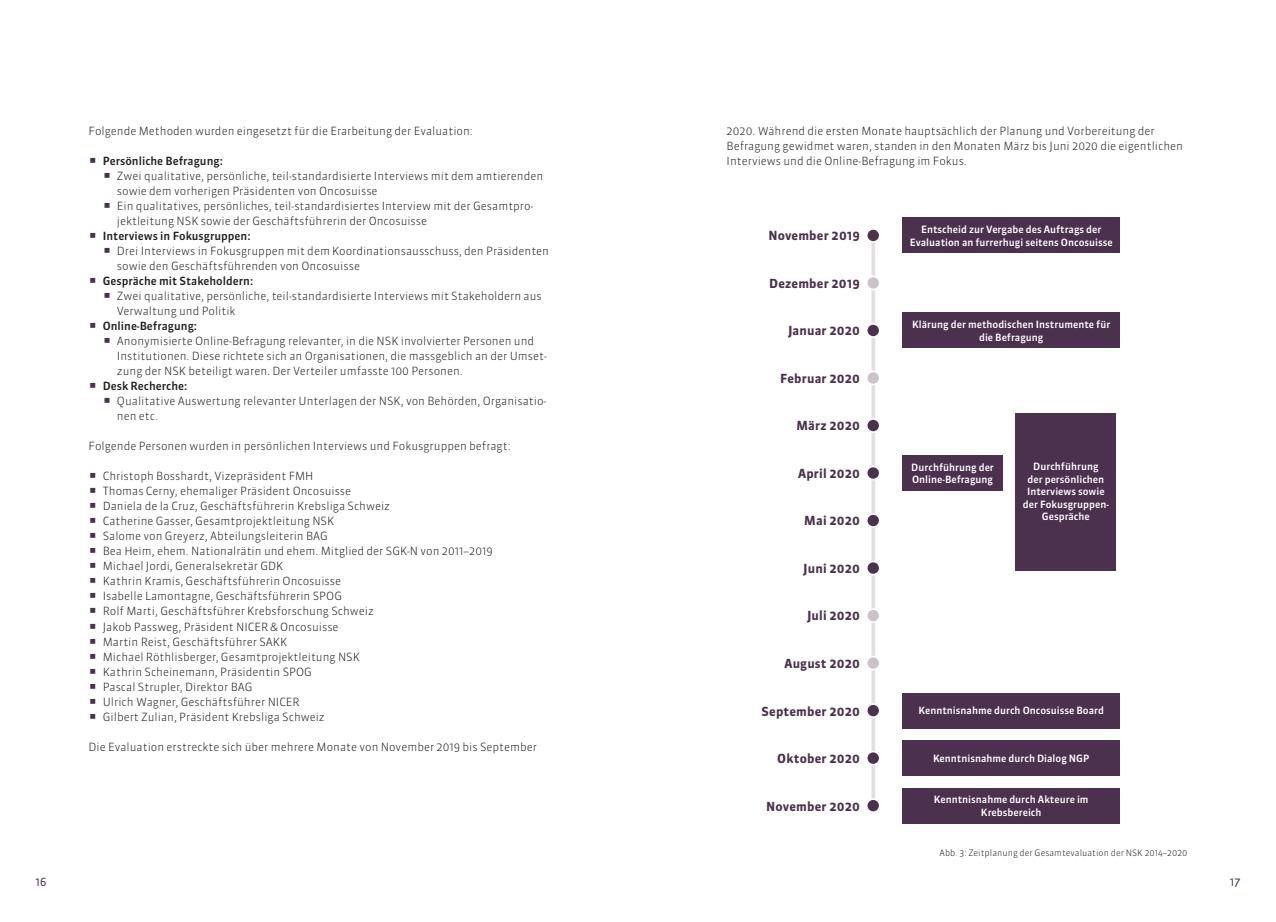
<style>
.page{position:relative;width:1276px;height:922px;background:#fff}
.page>*{position:absolute;margin:0;border:0;box-sizing:border-box;transform-origin:0 0}
.t1{font:700 12.5px "Sanuk Pro";letter-spacing:.01em;color:#4c314f}
.t2{font:300 11.25px/15px "Sanuk Pro";color:#231f20}
.t3{font:500 11.25px "Sanuk Pro";color:#231f20}
.t4{font:11.25px "Sanuk Pro";color:#4c314f}
.t5{font:500 10px/12.5px "Sanuk Pro";color:#fff;text-align:center}
.t6{font:300 8.75px "Sanuk Pro";color:#231f20}
.s1{font-weight:900;font-size:17.5px;color:#4c314f}
</style>
<div class="page">
<svg style="left:871px;top:243px;width:4px;height:555px;background:#e6e2e5"></svg>
<svg style="left:867px;top:229px;width:12px;height:14px"></svg>
<svg style="left:867px;top:275px;width:12px;height:15px"></svg>
<svg style="left:867px;top:323px;width:12px;height:15px"></svg>
<svg style="left:867px;top:370px;width:12px;height:15px"></svg>
<svg style="left:867px;top:465px;width:12px;height:15px"></svg>
<svg style="left:867px;top:560px;width:12px;height:15px"></svg>
<svg style="left:867px;top:655px;width:12px;height:15px"></svg>
<svg style="left:867px;top:703px;width:12px;height:14px"></svg>
<svg style="left:867px;top:750px;width:12px;height:15px"></svg>
<svg style="left:867px;top:608px;width:12px;height:14px"></svg>
<svg style="left:867px;top:513px;width:12px;height:14px"></svg>
<svg style="left:867px;top:418px;width:12px;height:15px"></svg>
<svg style="left:867px;top:798px;width:12px;height:14px"></svg>
<div style="left:902px;top:218px;width:218px;height:35px;background:#4c314f"></div>
<div style="left:902px;top:312px;width:218px;height:36px;background:#4c314f"></div>
<div style="left:902px;top:692px;width:218px;height:36px;background:#4c314f"></div>
<div style="left:902px;top:740px;width:218px;height:35px;background:#4c314f"></div>
<div style="left:902px;top:787px;width:218px;height:36px;background:#4c314f"></div>
<div style="left:1015px;top:412px;width:101px;height:158px;background:#4c314f"></div>
<div style="left:902px;top:455px;width:100px;height:35px;background:#4c314f"></div>
<p class="t2" style="left:89px;top:123px;width:386px">Folgende Methoden wurden eingesetzt für die Erarbeitung der Evaluation:</p>
<p class="t3" style="left:89px;top:153px;width:136px"><span class="s1">•</span> Persönliche Befragung:</p>
<p class="t2" style="left:117px;top:168px;width:428px;text-indent:-14px"><span class="s1">•</span> Zwei qualitative, persönliche, teil-standardisierte Interviews mit dem amtierenden sowie dem vorherigen Präsidenten von Oncosuisse</p>
<p class="t2" style="left:117px;top:198px;width:418px;text-indent:-14px"><span class="s1">•</span> Ein qualitatives, persönliches, teil-standardisiertes Interview mit der Gesamtpro&shy;jektleitung NSK sowie der Geschäftsführerin der Oncosuisse</p>
<p class="t3" style="left:89px;top:228px;width:163px"><span class="s1">•</span> Interviews in Fokusgruppen:</p>
<p class="t2" style="left:117px;top:243px;width:433px;text-indent:-14px"><span class="s1">•</span> Drei Interviews in Fokusgruppen mit dem Koordinationsausschuss, den Präsidenten sowie den Geschäftsführenden von Oncosuisse</p>
<p class="t3" style="left:89px;top:273px;width:166px"><span class="s1">•</span> Gespräche mit Stakeholdern:</p>
<p class="t2" style="left:117px;top:288px;width:426px;text-indent:-14px"><span class="s1">•</span> Zwei qualitative, persönliche, teil-standardisierte Interviews mit Stakeholdern aus<br>Verwaltung und Politik</p>
<p class="t3" style="left:89px;top:318px;width:110px"><span class="s1">•</span> Online-Befragung:</p>
<p class="t2" style="left:117px;top:333px;width:431px;text-indent:-14px"><span class="s1">•</span> Anonymisierte Online-Befragung relevanter, in die NSK involvierter Personen und<br>Institutionen. Diese richtete sich an Organisationen, die massgeblich an der Umset&shy;zung der NSK beteiligt waren. Der Verteiler umfasste 100 Personen.</p>
<p class="t3" style="left:89px;top:378px;width:100px"><span class="s1">•</span> Desk Recherche:</p>
<p class="t2" style="left:117px;top:393px;width:431px;text-indent:-14px"><span class="s1">•</span> Qualitative Auswertung relevanter Unterlagen der NSK, von Behörden, Organisatio&shy;nen etc.</p>
<p class="t2" style="left:89px;top:438px;width:423px">Folgende Personen wurden in persönlichen Interviews und Fokusgruppen befragt:</p>
<p class="t2" style="left:89px;top:468px;width:226px"><span class="s1">•</span> Christoph Bosshardt, Vizepräsident FMH</p>
<p class="t2" style="left:89px;top:483px;width:264px"><span class="s1">•</span> Thomas Cerny, ehemaliger Präsident Oncosuisse</p>
<p class="t2" style="left:89px;top:498px;width:303px"><span class="s1">•</span> Daniela de la Cruz, Geschäftsführerin Krebsliga Schweiz</p>
<p class="t2" style="left:89px;top:513px;width:247px"><span class="s1">•</span> Catherine Gasser, Gesamtprojektleitung NSK</p>
<p class="t2" style="left:89px;top:528px;width:241px"><span class="s1">•</span> Salome von Greyerz, Abteilungsleiterin BAG</p>
<p class="t2" style="left:89px;top:543px;width:406px"><span class="s1">•</span> Bea Heim, ehem. Nationalrätin und ehem. Mitglied der SGK-N von 2011–2019</p>
<p class="t2" style="left:89px;top:558px;width:196px"><span class="s1">•</span> Michael Jordi, Generalsekretär GDK</p>
<p class="t2" style="left:89px;top:573px;width:254px"><span class="s1">•</span> Kathrin Kramis, Geschäftsführerin Oncosuisse</p>
<p class="t2" style="left:89px;top:588px;width:255px"><span class="s1">•</span> Isabelle Lamontagne, Geschäftsführerin SPOG</p>
<p class="t2" style="left:89px;top:603px;width:287px"><span class="s1">•</span> Rolf Marti, Geschäftsführer Krebsforschung Schweiz</p>
<p class="t2" style="left:89px;top:618px;width:251px"><span class="s1">•</span> Jakob Passweg, Präsident NICER &amp; Oncosuisse</p>
<p class="t2" style="left:89px;top:633px;width:200px"><span class="s1">•</span> Martin Reist, Geschäftsführer SAKK</p>
<p class="t2" style="left:89px;top:648px;width:273px"><span class="s1">•</span> Michael Röthlisberger, Gesamtprojektleitung NSK</p>
<p class="t2" style="left:89px;top:663px;width:225px"><span class="s1">•</span> Kathrin Scheinemann, Präsidentin SPOG</p>
<p class="t2" style="left:89px;top:678px;width:165px"><span class="s1">•</span> Pascal Strupler, Direktor BAG</p>
<p class="t2" style="left:89px;top:693px;width:213px"><span class="s1">•</span> Ulrich Wagner, Geschäftsführer NICER</p>
<p class="t2" style="left:89px;top:708px;width:238px"><span class="s1">•</span> Gilbert Zulian, Präsident Krebsliga Schweiz</p>
<p class="t2" style="left:89px;top:738px;width:450px">Die Evaluation erstreckte sich über mehrere Monate von November 2019 bis September</p>
<p class="t2" style="left:726px;top:123px;width:458px">2020. Während die ersten Monate hauptsächlich der Planung und Vorbereitung der<br>Befragung gewidmet waren, standen in den Monaten März bis Juni 2020 die eigentlichen<br>Interviews und die Online-Befragung im Fokus.</p>
<p class="t1" style="left:768px;top:227px;width:93px">November 2019</p>
<p class="t1" style="left:769px;top:274px;width:92px">Dezember 2019</p>
<p class="t1" style="left:788px;top:322px;width:73px">Januar 2020</p>
<p class="t1" style="left:780px;top:369px;width:81px">Februar 2020</p>
<p class="t1" style="left:796px;top:417px;width:65px">März 2020</p>
<p class="t1" style="left:798px;top:464px;width:63px">April 2020</p>
<p class="t1" style="left:804px;top:512px;width:57px">Mai 2020</p>
<p class="t1" style="left:803px;top:559px;width:58px">Juni 2020</p>
<p class="t1" style="left:807px;top:607px;width:54px">Juli 2020</p>
<p class="t1" style="left:784px;top:654px;width:77px">August 2020</p>
<p class="t1" style="left:761px;top:702px;width:100px">September 2020</p>
<p class="t1" style="left:777px;top:749px;width:84px">Oktober 2020</p>
<p class="t1" style="left:766px;top:797px;width:95px">November 2020</p>
<p class="t5" style="left:910px;top:223px;width:204px">Entscheid zur Vergabe des Auftrags der<br>Evaluation an furrerhugi seitens Oncosuisse</p>
<p class="t5" style="left:912px;top:318px;width:200px">Klärung der methodischen Instrumente für die Befragung</p>
<p class="t5" style="left:911px;top:460px;width:84px;text-align:left">Durchführung der<br>Online-Befragung</p>
<p class="t5" style="left:1023px;top:460px;width:88px">Durchführung<br>der persönlichen<br>Interviews sowie der Fokusgruppen-<br>Gespräche</p>
<p class="t5" style="left:918px;top:704px;width:187px">Kenntnisnahme durch Oncosuisse Board</p>
<p class="t5" style="left:933px;top:751px;width:158px">Kenntnisnahme durch Dialog NGP</p>
<p class="t5" style="left:934px;top:793px;width:156px">Kenntnisnahme durch Akteure im<br>Krebsbereich</p>
<p class="t6" style="left:939px;top:846px;width:249px">Abb. 3: Zeitplanung der Gesamtevaluation der NSK 2014–2020</p>
<p class="t4" style="left:35px;top:873px;width:13px">16</p>
<p class="t4" style="left:1230px;top:873px;width:12px">17</p>
</div>
